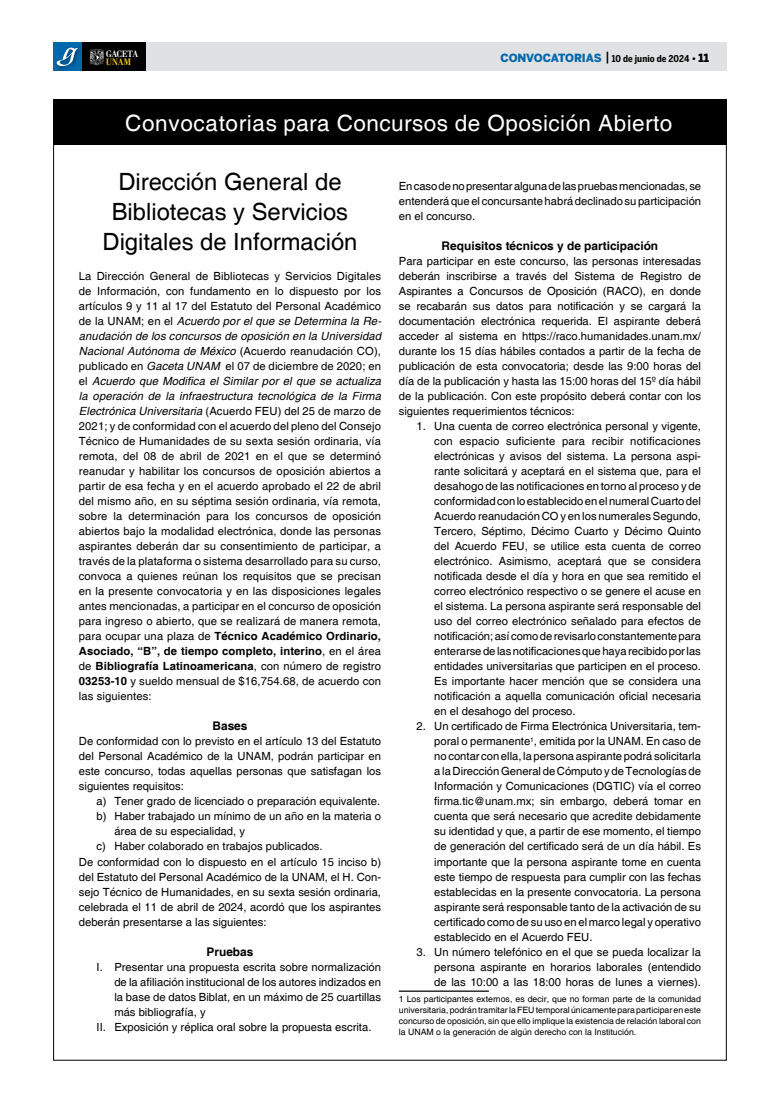
<style>
.page{position:relative;width:780px;height:1117px;background:#fff}
.page>*{position:absolute;margin:0;border:0;box-sizing:border-box;transform-origin:0 0}
.t1{font:23.75px/30px "Helvetica";color:#000;text-align:center}
.t2{font:22.5px "Helvetica";letter-spacing:.02em;color:#fff}
.t3{font:700 11.88px "Helvetica";color:#000}
.t4{font:11.25px/15px "Helvetica";color:#000;text-align:justify}
.t5{font:700 9.38px "Benton Sans Cond";letter-spacing:.01em;color:#000}
.t6{font:700 9.25px "Stilson";letter-spacing:.01em;color:#fff}
.t7{font:700 9.25px "Stilson";color:#ffd400}
.t8{font:8.75px/11px "Helvetica";color:#000;text-align:justify}
.s1{font-family:"Benton Sans";font-weight:900;font-size:11.25px;color:#0068ac}
.s2{font-weight:500;font-size:12.5px}
.s3{font-family:"Benton Sans";font-weight:900}
.s4{font-family:"Benton Sans";font-weight:900;font-size:11.25px}
.s5{font-style:italic}
.s6{font-weight:700}
</style>
<div class="page">
<div style="left:53px;top:43px;width:673px;height:28px;background:#e0e1e2"></div>
<div style="left:53px;top:43px;width:92px;height:28px;background:#000"></div>
<div style="left:53px;top:43px;width:28px;height:28px;background:#0068ac"></div>
<svg style="left:90px;top:49px;width:14px;height:16px"></svg>
<div style="left:55px;top:46px;width:28px;height:25px;background:#000;opacity:.45"></div>
<svg style="left:56px;top:47px;width:22px;height:19px"></svg>
<div style="left:53px;top:100px;width:673px;height:45px;background:#000"></div>
<hr style="left:399px;top:990px;width:90px;height:1px;background:#000">
<p class="t6" style="left:106px;top:48px;width:33px">GACETA</p>
<p class="t7" style="left:106px;top:56px;width:26px">UNAM</p>
<p class="t5" style="left:500px;top:53px;width:210px"><span class="s1">CONVOCATORIAS</span> <span class="s2">|</span> 10 de junio de 2024 <span class="s3">•</span> <span class="s4">11</span></p>
<h2 class="t2" style="left:125px;top:110px;width:548px">Convocatorias para Concursos de Oposición Abierto</h2>
<h1 class="t1" style="left:102px;top:167px;width:256px">Dirección General de<br>Bibliotecas y Servicios<br>Digitales de Información</h1>
<p class="t4" style="left:79px;top:269px;width:304px">La Dirección General de Bibliotecas y Servicios Digitales de Información, con fundamento en lo dispuesto por los artículos 9 y 11 al 17 del Estatuto del Personal Académico de la UNAM; en el <span class="s5">Acuerdo por el que se Determina la Re&shy;anudación de los concursos de oposición en la Universidad Nacional Autónoma de México</span> (Acuerdo reanudación CO), publicado en <span class="s5">Gaceta UNAM</span> el 07 de diciembre de 2020; en el <span class="s5">Acuerdo que Modifica el Similar por el que se actualiza la operación de la infraestructura tecnológica de la Firma Electrónica Universitaria</span> (Acuerdo FEU) del 25 de marzo de 2021; y de conformidad con el acuerdo del pleno del Consejo Técnico de Humanidades de su sexta sesión ordinaria, vía remota, del 08 de abril de 2021 en el que se determinó reanudar y habilitar los concursos de oposición abiertos a partir de esa fecha y en el acuerdo aprobado el 22 de abril del mismo año, en su séptima sesión ordinaria, vía remota, sobre la determinación para los concursos de oposición abiertos bajo la modalidad electrónica, donde las personas aspirantes deberán dar su consentimiento de participar, a través de la plataforma o sistema desarrollado para su curso, convoca a quienes reúnan los requisitos que se precisan en la presente convocatoria y en las disposiciones legales antes mencionadas, a participar en el concurso de oposición para ingreso o abierto, que se realizará de manera remota, para ocupar una plaza de <span class="s6">Técnico Académico Ordinario, Asociado, “B”, de tiempo completo, interino</span>, en el área de <span class="s6">Bibliografía Latinoamericana</span>, con número de registro <span class="s6">03253-10</span> y sueldo mensual de $16,754.68, de acuerdo con las siguientes:</p>
<p class="t3" style="left:212px;top:718px;width:36px">Bases</p>
<p class="t4" style="left:79px;top:734px;width:304px">De conformidad con lo previsto en el artículo 13 del Estatuto del Personal Académico de la UNAM, podrán participar en este concurso, todas aquellas personas que satisfagan los siguientes requisitos:</p>
<p class="t4" style="left:97px;top:794px;width:285px">a) Tener grado de licenciado o preparación equivalente.</p>
<p class="t4" style="left:97px;top:809px;width:286px">b) Haber trabajado un mínimo de un año en la materia o</p>
<p class="t4" style="left:114px;top:824px;width:132px">área de su especialidad, y</p>
<p class="t4" style="left:97px;top:839px;width:227px">c) Haber colaborado en trabajos publicados.</p>
<p class="t4" style="left:79px;top:854px;width:304px">De conformidad con lo dispuesto en el artículo 15 inciso b)</p>
<p class="t4" style="left:79px;top:869px;width:304px">del Estatuto del Personal Académico de la UNAM, el H. Con-</p>
<p class="t4" style="left:79px;top:884px;width:304px">sejo Técnico de Humanidades, en su sexta sesión ordinaria,</p>
<p class="t4" style="left:79px;top:899px;width:304px">celebrada el 11 de abril de 2024, acordó que los aspirantes</p>
<p class="t4" style="left:79px;top:914px;width:189px">deberán presentarse a las siguientes:</p>
<p class="t3" style="left:206px;top:943px;width:48px">Pruebas</p>
<p class="t4" style="left:97px;top:959px;width:286px">I. Presentar una propuesta escrita sobre normalización</p>
<p class="t4" style="left:114px;top:974px;width:268px">de la afiliación institucional de los autores indizados en</p>
<p class="t4" style="left:114px;top:989px;width:268px">la base de datos Biblat, en un máximo de 25 cuartillas</p>
<p class="t4" style="left:114px;top:1004px;width:93px">más bibliografía, y</p>
<p class="t4" style="left:97px;top:1019px;width:276px">II. Exposición y réplica oral sobre la propuesta escrita.</p>
<p class="t4" style="left:399px;top:179px;width:304px">En caso de no presentar alguna de las pruebas mencionadas, se entenderá que el concursante habrá declinado su participación en el concurso.</p>
<p class="t3" style="left:441px;top:238px;width:218px">Requisitos técnicos y de participación</p>
<p class="t4" style="left:399px;top:254px;width:304px">Para participar en este concurso, las personas interesadas deberán inscribirse a través del Sistema de Registro de Aspirantes a Concursos de Oposición (RACO), en donde se recabarán sus datos para notificación y se cargará la documentación electrónica requerida. El aspirante deberá acceder al sistema en https://raco.humanidades.unam.mx/ durante los 15 días hábiles contados a partir de la fecha de publicación de esta convocatoria; desde las 9:00 horas del día de la publicación y hasta las 15:00 horas del 15º día hábil de la publicación. Con este propósito deberá contar con los siguientes requerimientos técnicos:</p>
<p class="t4" style="left:434px;top:419px;width:268px;text-indent:-18px">1. Una cuenta de correo electrónica personal y vigente, con espacio suficiente para recibir notificaciones electrónicas y avisos del sistema. La persona aspi&shy;rante solicitará y aceptará en el sistema que, para el desahogo de las notificaciones en torno al proceso y de conformidad con lo establecido en el numeral Cuarto del Acuerdo reanudación CO y en los numerales Segundo, Tercero, Séptimo, Décimo Cuarto y Décimo Quinto del Acuerdo FEU, se utilice esta cuenta de correo electrónico. Asimismo, aceptará que se considera notificada desde el día y hora en que sea remitido el correo electrónico respectivo o se genere el acuse en el sistema. La persona aspirante será responsable del uso del correo electrónico señalado para efectos de notificación; así como de revisarlo constantemente para enterarse de las notificaciones que haya recibido por las entidades universitarias que participen en el proceso.<br>Es importante hacer mención que se considera una notificación a aquella comunicación oficial necesaria en el desahogo del proceso.</p>
<p class="t4" style="left:434px;top:719px;width:268px;text-indent:-18px">2. Un certificado de Firma Electrónica Universitaria, tem&shy;poral o permanente<sup>1</sup>, emitida por la UNAM. En caso de no contar con ella, la persona aspirante podrá solicitarla a la Dirección General de Cómputo y de Tecnologías de Información y Comunicaciones (DGTIC) vía el correo firma.tic@unam.mx; sin embargo, deberá tomar en cuenta que será necesario que acredite debidamente su identidad y que, a partir de ese momento, el tiempo de generación del certificado será de un día hábil. Es importante que la persona aspirante tome en cuenta este tiempo de respuesta para cumplir con las fechas establecidas en la presente convocatoria. La persona aspirante será responsable tanto de la activación de su certificado como de su uso en el marco legal y operativo establecido en el Acuerdo FEU.</p>
<p class="t4" style="left:434px;top:944px;width:268px;text-indent:-18px">3. Un número telefónico en el que se pueda localizar la persona aspirante en horarios laborales (entendido de las 10:00 a las 18:00 horas de lunes a viernes).</p>
<p class="t8" style="left:399px;top:993px;width:304px">1 Los participantes externos, es decir, que no forman parte de la comunidad universitaria, podrán tramitar la FEU temporal únicamente para participar en este concurso de oposición, sin que ello implique la existencia de relación laboral con la UNAM o la generación de algún derecho con la Institución.</p>
</div>
